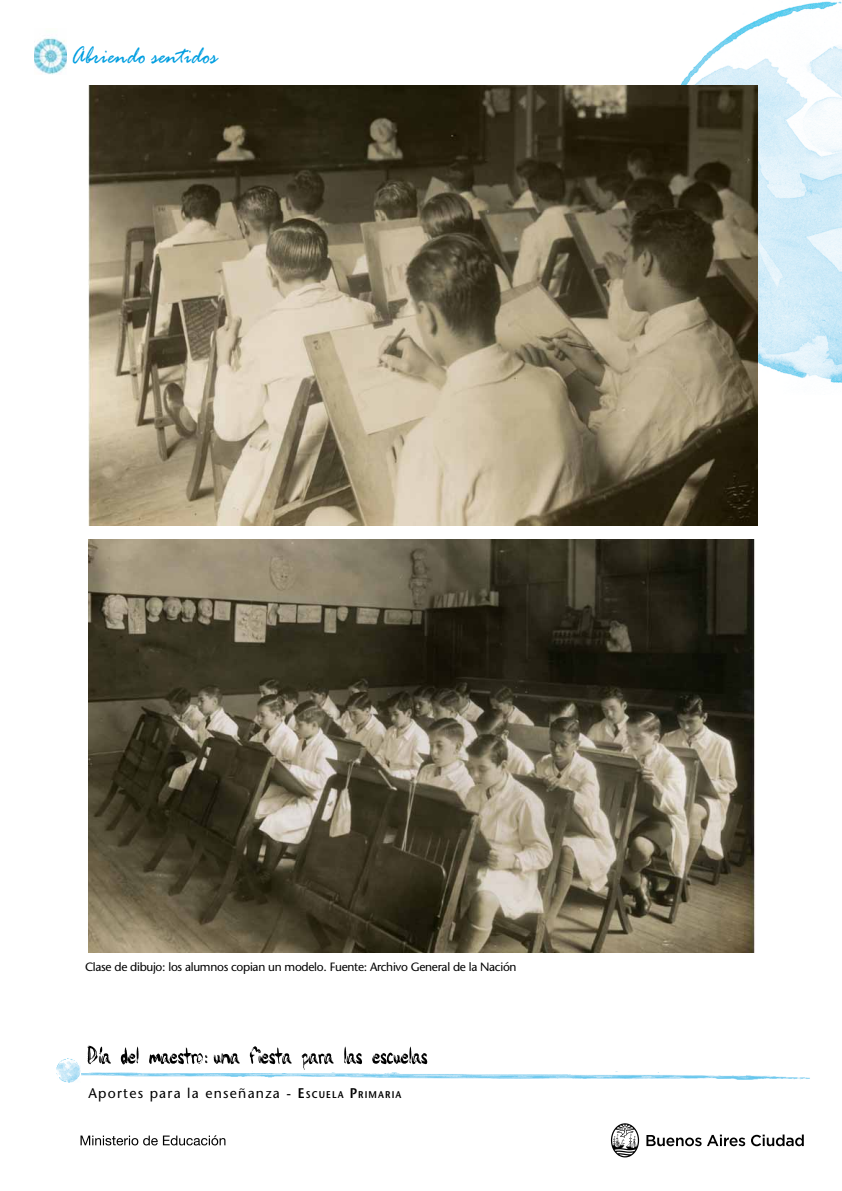
<style>
.page{position:relative;width:842px;height:1191px;background:#fff}
.page>*{position:absolute;margin:0;border:0;box-sizing:border-box;transform-origin:0 0}
.t1{font:italic 26px "Rage";color:#009ee0;scale:.9 1}
.t2{font:500 14px "Stone Sans Std";letter-spacing:.09em;color:#000}
.t3{font:500 12px "Stone Sans Std";letter-spacing:-.025em;color:#000}
.s1{font-weight:600}
.s2{font-weight:600;font-size:9.8px}
</style>
<div class="page">
<img style="left:680px;top:1px;width:162px;height:393px">
<img style="left:81px;top:1061px;width:729px;height:19px">
<img style="left:57px;top:1058px;width:24px;height:24px">
<svg style="left:87px;top:1045px;width:340px;height:25px"></svg>
<svg style="left:81px;top:1135px;width:144px;height:10px"></svg>
<svg style="left:646px;top:1134px;width:99px;height:12px"></svg>
<svg style="left:751px;top:1134px;width:53px;height:12px"></svg>
<svg style="left:611px;top:1123px;width:28px;height:34px"></svg>
<img style="left:34px;top:37px;width:33px;height:38px">
<img style="left:88px;top:539px;width:667px;height:413px">
<img style="left:88px;top:85px;width:669px;height:440px">
<h1 class="t1" style="left:71px;top:42px;width:164px">Abriendo sentidos</h1>
<p class="t3" style="left:85px;top:959px;width:433px">Clase de dibujo: los alumnos copian un modelo. Fuente: Archivo General de la Nación</p>
<p class="t2" style="left:88px;top:1084px;width:315px">Aportes para la enseñanza - <span class="s1">E</span><span class="s2">SCUE LA</span> <span class="s1">P</span><span class="s2">RIMARIA</span></p>
</div>
